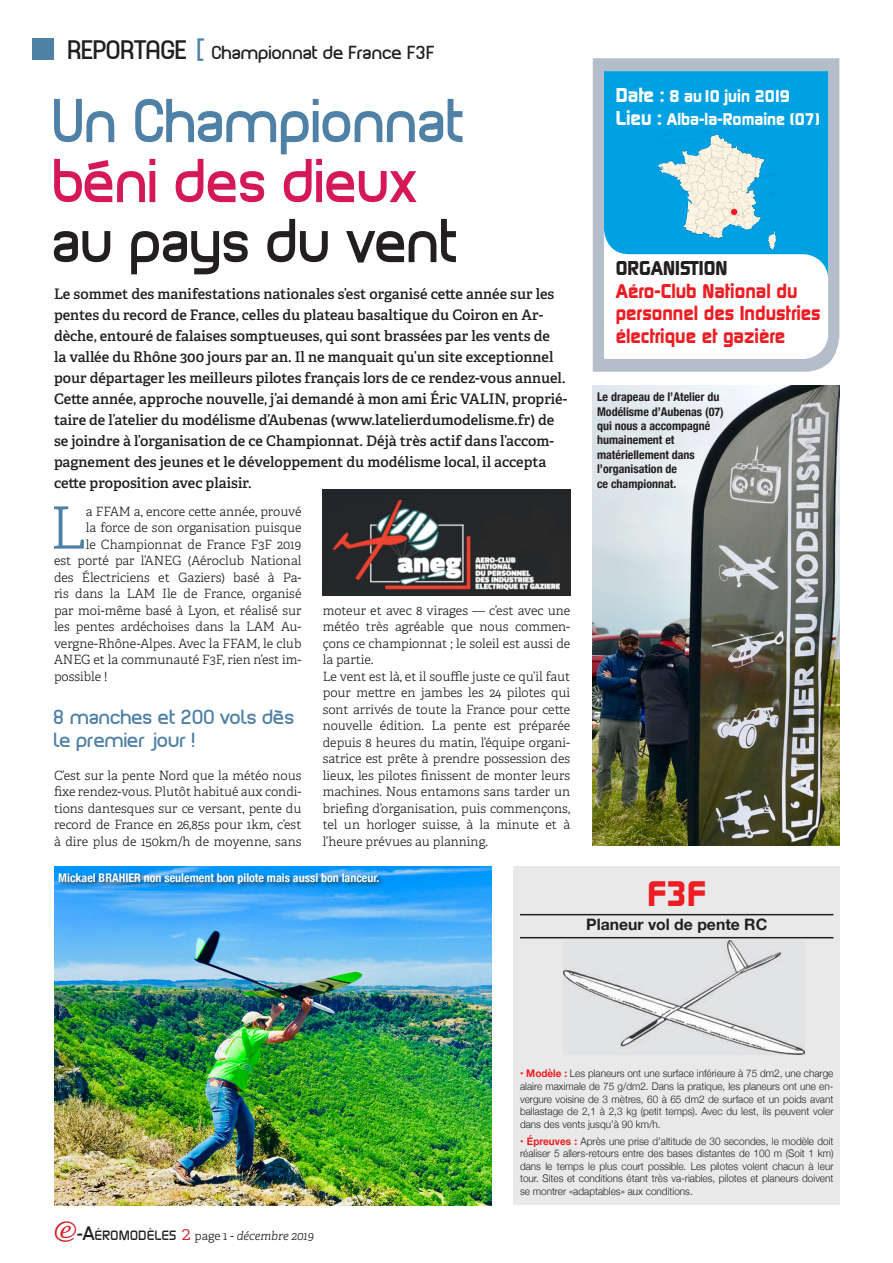
<style>
.page{position:relative;width:893px;height:1263px;background:#fff}
.page>*{position:absolute;margin:0;border:0;box-sizing:border-box;transform-origin:0 0}
.t1{font:58.5px "Planet Estyle";color:#4f80a5;scale:.96 1}
.t2{font:58.5px "Planet Estyle";color:#d51956;scale:.96 1}
.t3{font:58.5px "Planet Estyle";color:#231f20;scale:.96 1}
.par_e-aerp_lettrine{font:58.35px "Adelle PE Lt";color:#4f80a5}
.Discipline_sigle{font:700 34.5px "Digital";color:#ee1d23}
.date_et_lieu_champio{font:700 19.5px/22.5px "Digital";color:#ee1d23}
.titre{font:19.5px/22.5px "Planet Estyle";color:#4f80a5}
.date_et_lieu_champio-2{font:700 19.5px "Digital";color:#231f20}
.t4{font:18px "Planet Estyle";color:#231f20}
.date_et_lieu_champio-3{font:700 16.5px "Digital";color:#fff}
.discipline_nom{font:700 15.75px "Helvetica Neue";color:#231f20}
.chapeau{font:14.55px/21px "Adelle PE Sb";color:#231f20}
.par_e-aero{font:12.75px/16.5px "Adelle PE Lt";color:#231f20;text-align:justify}
.par_e-aerp_lettrine-2{font:12.75px "Adelle PE Lt";color:#231f20}
.legende_photo{font:700 condensed 12px/14.4px "Helvetica Neue";color:#231f20}
.legende_photos_blanc{font:700 condensed 12px "Helvetica Neue";color:#fff}
.t5{font:italic 12px "Adelle PE Lt";color:#231f20}
.discipline_descripti{font:300 10.5px/12.6px "Helvetica Neue";color:#231f20;text-align:justify;scale:.95 1}
.s1{font-size:25.5px}
.s2{font-size:19.5px}
.s3{font-family:"Arrobatherapy";font-style:normal;font-size:31.5px;color:#d1232a}
.s4{font-family:"Digital";font-weight:500;font-style:normal;font-size:18.75px}
.s5{font-family:"Digital";font-weight:500;font-style:normal;font-size:13.2px}
.s6{font-style:normal;font-size:18.75px;color:#d1232a}
.s7{font-style:normal}
.s8{font-weight:700;color:#ee1d23}
</style>
<div class="page">
<div style="left:33px;top:38px;width:21px;height:21px;background:#4f80a5"></div>
<div style="left:514px;top:867px;width:326px;height:338px;background:#e9e9e9"></div>
<img style="left:563px;top:940px;width:242px;height:115px">
<hr style="left:520px;top:937px;width:313px;height:1px;background:#231f20">
<hr style="left:520px;top:914px;width:313px;height:1px;background:#231f20">
<img style="left:323px;top:490px;width:247px;height:106px">
<img style="left:593px;top:386px;width:247px;height:459px">
<img style="left:54px;top:867px;width:437px;height:338px">
<svg style="left:593px;top:58px;width:246px;height:314px;background:#b5bfcc"></svg>
<div style="left:604px;top:71px;width:224px;height:91px;background:#00a1e3"></div>
<img style="left:656px;top:132px;width:121px;height:30px">
<div style="left:57px;top:872px;width:328px;height:19px;background:#231f20;opacity:.75"></div>
<svg style="left:604px;top:162px;width:224px;height:197px"></svg>
<p class="t4" style="left:68px;top:40px;width:369px"><span class="s1">REPORTAGE</span> <sup>[</sup> Championnat de France F3F</p>
<p class="date_et_lieu_champio-3" style="left:616px;top:86px;width:176px"><span class="s2">Date :</span> 8 au10 juin 2019</p>
<p class="date_et_lieu_champio-3" style="left:616px;top:110px;width:206px"><span class="s2">Lieu :</span> Alba-la-Romaine (07)</p>
<p class="t1" style="left:54px;top:82px;width:431px">Un Championnat</p>
<p class="t2" style="left:54px;top:142px;width:383px">béni des dieux</p>
<p class="t3" style="left:54px;top:202px;width:424px">au pays du vent</p>
<p class="date_et_lieu_champio-2" style="left:616px;top:256px;width:113px">ORGANISTION</p>
<p class="date_et_lieu_champio" style="left:616px;top:279px;width:207px">Aéro-Club National du personnel des Industries électrique et gazière</p>
<p class="chapeau" style="left:54px;top:283px;width:513px">Le sommet des manifestations nationales s’est organisé cette année sur les pentes du record de France, celles du plateau basaltique du Coiron en Ar&shy;dèche, entouré de falaises somptueuses, qui sont brassées par les vents de la vallée du Rhône 300 jours par an. Il ne manquait qu’un site exceptionnel pour départager les meilleurs pilotes français lors de ce rendez-vous annuel.</p>
<p class="chapeau" style="left:54px;top:388px;width:515px">Cette année, approche nouvelle, j’ai demandé à mon ami Éric VALIN, proprié&shy;taire de l’atelier du modélisme d’Aubenas (www.latelierdumodelisme.fr) de se joindre à l’organisation de ce Championnat. Déjà très actif dans l’accom&shy;pagnement des jeunes et le développement du modélisme local, il accepta cette proposition avec plaisir.</p>
<p class="legende_photo" style="left:597px;top:389px;width:128px">Le drapeau de l’Atelier du<br>Modélisme d’Aubenas (07) qui nous a accompagné humainement et matériellement dans l’organisation de<br>ce championnat.</p>
<p class="par_e-aerp_lettrine" style="left:50px;top:487px;width:37px">L</p>
<p class="par_e-aerp_lettrine-2" style="left:86px;top:502px;width:217px">a FFAM a, encore cette année, prouvé</p>
<p class="par_e-aerp_lettrine-2" style="left:86px;top:519px;width:217px">la force de son organisation puisque</p>
<p class="par_e-aerp_lettrine-2" style="left:86px;top:535px;width:217px">le Championnat de France F3F 2019</p>
<p class="par_e-aerp_lettrine-2" style="left:54px;top:552px;width:249px">est porté par l’ANEG (Aéroclub National</p>
<p class="par_e-aerp_lettrine-2" style="left:54px;top:568px;width:249px">des Électriciens et Gaziers) basé à Pa-</p>
<p class="par_e-aerp_lettrine-2" style="left:54px;top:585px;width:249px">ris dans la LAM Ile de France, organisé</p>
<p class="par_e-aerp_lettrine-2" style="left:54px;top:601px;width:249px">par moi-même basé à Lyon, et réalisé sur</p>
<p class="par_e-aerp_lettrine-2" style="left:54px;top:618px;width:249px">les pentes ardéchoises dans la LAM Au-</p>
<p class="par_e-aerp_lettrine-2" style="left:54px;top:634px;width:249px">vergne-Rhône-Alpes. Avec la FFAM, le club</p>
<p class="par_e-aerp_lettrine-2" style="left:54px;top:651px;width:249px">ANEG et la communauté F3F, rien n’est im-</p>
<p class="par_e-aerp_lettrine-2" style="left:54px;top:667px;width:55px">possible !</p>
<p class="titre" style="left:54px;top:706px;width:242px">8 manches et 200 vols dès le premier jour !</p>
<p class="par_e-aero" style="left:54px;top:766px;width:249px">C’est sur la pente Nord que la météo nous fixe rendez-vous. Plutôt habitué aux condi&shy;tions dantesques sur ce versant, pente du record de France en 26,85s pour 1km, c’est à dire plus de 150km/h de moyenne, sans</p>
<p class="par_e-aero" style="left:323px;top:601px;width:249px">moteur et avec 8 virages — c’est avec une météo très agréable que nous commen&shy;çons ce championnat ; le soleil est aussi de la partie.</p>
<p class="par_e-aero" style="left:323px;top:667px;width:249px">Le vent est là, et il souffle juste ce qu’il faut pour mettre en jambes les 24 pilotes qui sont arrivés de toute la France pour cette nouvelle édition. La pente est préparée depuis 8 heures du matin, l’équipe organi&shy;satrice est prête à prendre possession des lieux, les pilotes finissent de monter leurs machines. Nous entamons sans tarder un briefing d’organisation, puis commençons, tel un horloger suisse, à la minute et à l’heure prévues au planning.</p>
<p class="legende_photos_blanc" style="left:58px;top:868px;width:323px">Mickael BRAHIER non seulement bon pilote mais aussi bon lanceur.</p>
<p class="Discipline_sigle" style="left:648px;top:873px;width:60px">F3F</p>
<p class="discipline_nom" style="left:586px;top:912px;width:183px">Planeur vol de pente RC</p>
<p class="t5" style="left:54px;top:1227px;width:261px"><span class="s3">e</span><span class="s4">-</span><span class="s4">A</span><span class="s5">ÉROMODÈLES</span> <span class="s6">2</span> <span class="s7">page 1</span> - décembre 2019</p>
<p class="discipline_descripti" style="left:520px;top:1066px;width:331px"><span class="s8">• Modèle :</span> Les planeurs ont une surface inférieure à 75 dm2, une charge alaire maximale de 75 g/dm2. Dans la pratique, les planeurs ont une en&shy;vergure voisine de 3 mètres, 60 à 65 dm2 de surface et un poids avant ballastage de 2,1 à 2,3 kg (petit temps). Avec du lest, ils peuvent voler dans des vents jusqu’à 90 km/h.</p>
<p class="discipline_descripti" style="left:520px;top:1134px;width:331px"><span class="s8">• Épreuves :</span> Après une prise d’altitude de 30 secondes, le modèle doit réaliser 5 allers-retours entre des bases distantes de 100 m (Soit 1 km) dans le temps le plus court possible. Les pilotes volent chacun à leur tour. Sites et conditions étant très va-riables, pilotes et planeurs doivent se montrer «adaptables» aux conditions.</p>
</div>
